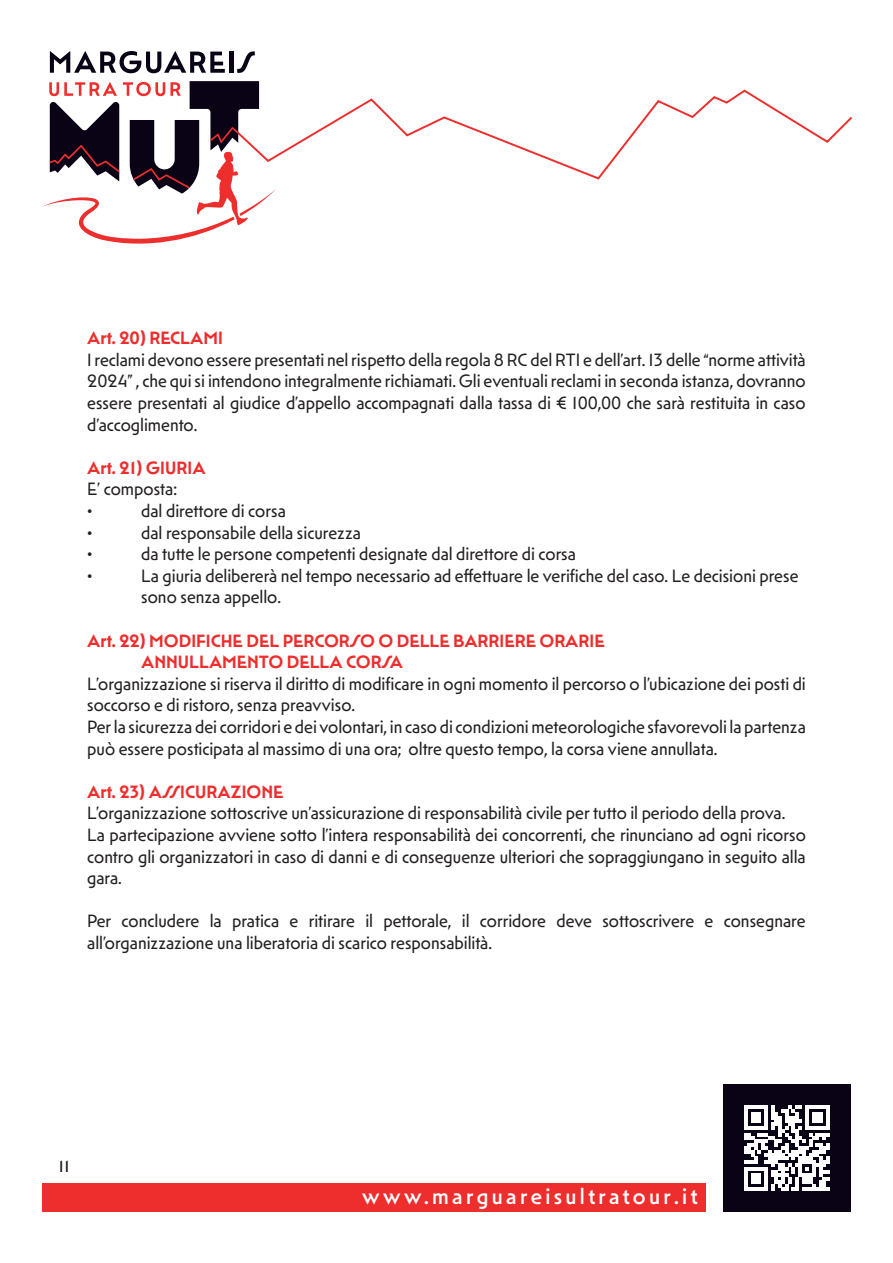
<style>
.page{position:relative;width:893px;height:1263px;background:#fff}
.page>*{position:absolute;margin:0;border:0;box-sizing:border-box;transform-origin:0 0}
.t1{font:500 22.5px "Mendl Sans Dusk";letter-spacing:.15em;color:#fff}
.t2{font:18px/21.6px "Mendl Sans Dawn";color:#231f20}
.t3{font:600 18px "Mendl Sans Dawn";color:#ee2d2d}
.t4{font:500 16.5px "Mendl Sans Dawn";color:#231f20}
</style>
<div class="page">
<svg style="left:276px;top:89px;width:577px;height:91px"></svg>
<div style="left:723px;top:1084px;width:127px;height:128px;background:#0a0215"></div>
<div style="left:43px;top:1183px;width:663px;height:29px;background:#ee2d2d"></div>
<svg style="left:50px;top:51px;width:175px;height:22px"></svg>
<hr style="left:229px;top:52px;width:4px;height:21px;background:#0a0215">
<svg style="left:237px;top:51px;width:18px;height:22px"></svg>
<svg style="left:43px;top:81px;width:233px;height:163px"></svg>
<svg style="left:744px;top:1106px;width:85px;height:85px"></svg>
<p class="t3" style="left:87px;top:327px;width:137px">Art. 20) RECLAMI</p>
<p class="t2" style="left:87px;top:348px;width:720px;text-align:justify">I reclami devono essere presentati nel rispetto della regola 8 RC del RTI e dell’art. 13 delle “norme attività 2024” , che qui si intendono integralmente richiamati. Gli eventuali reclami in seconda istanza, dovranno essere presentati al giudice d’appello accompagnati dalla tassa di € 100,00 che sarà restituita in caso d’accoglimento.</p>
<p class="t3" style="left:87px;top:456px;width:120px">Art. 21) GIURIA</p>
<p class="t2" style="left:87px;top:478px;width:91px">E’ composta:</p>
<p class="t2" style="left:87px;top:500px;width:7px">•</p>
<p class="t2" style="left:141px;top:500px;width:146px">dal direttore di corsa</p>
<p class="t2" style="left:87px;top:521px;width:7px">•</p>
<p class="t2" style="left:141px;top:521px;width:221px">dal responsabile della sicurezza</p>
<p class="t2" style="left:87px;top:543px;width:7px">•</p>
<p class="t2" style="left:141px;top:543px;width:436px">da tutte le persone competenti designate dal direttore di corsa</p>
<p class="t2" style="left:87px;top:564px;width:7px">•</p>
<p class="t2" style="left:141px;top:564px;width:659px">La giuria delibererà nel tempo necessario ad effettuare le verifiche del caso. Le decisioni prese</p>
<p class="t2" style="left:141px;top:586px;width:141px">sono senza appello.</p>
<p class="t3" style="left:87px;top:629px;width:519px">Art. 22) MODIFICHE DEL PERCORSO O DELLE BARRIERE ORARIE</p>
<p class="t3" style="left:141px;top:651px;width:263px">ANNULLAMENTO DELLA CORSA</p>
<p class="t2" style="left:87px;top:672px;width:720px">L’organizzazione si riserva il diritto di modificare in ogni momento il percorso o l’ubicazione dei posti di soccorso e di ristoro, senza preavviso.</p>
<p class="t2" style="left:87px;top:716px;width:720px">Per la sicurezza dei corridori e dei volontari, in caso di condizioni meteorologiche sfavorevoli la partenza può essere posticipata al massimo di una ora; oltre questo tempo, la corsa viene annullata.</p>
<p class="t3" style="left:87px;top:780px;width:198px">Art. 23) ASSICURAZIONE</p>
<p class="t2" style="left:87px;top:802px;width:700px">L’organizzazione sottoscrive un’assicurazione di responsabilità civile per tutto il periodo della prova.</p>
<p class="t2" style="left:87px;top:824px;width:720px;text-align:justify">La partecipazione avviene sotto l’intera responsabilità dei concorrenti, che rinunciano ad ogni ricorso contro gli organizzatori in caso di danni e di conseguenze ulteriori che sopraggiungano in seguito alla gara.</p>
<p class="t2" style="left:87px;top:910px;width:720px">Per concludere la pratica e ritirare il pettorale, il corridore deve sottoscrivere e consegnare all’organizzazione una liberatoria di scarico responsabilità.</p>
<p class="t4" style="left:58px;top:1156px;width:13px">11</p>
<p class="t1" style="left:362px;top:1182px;width:337px">www.marguareisultratour.it</p>
</div>
